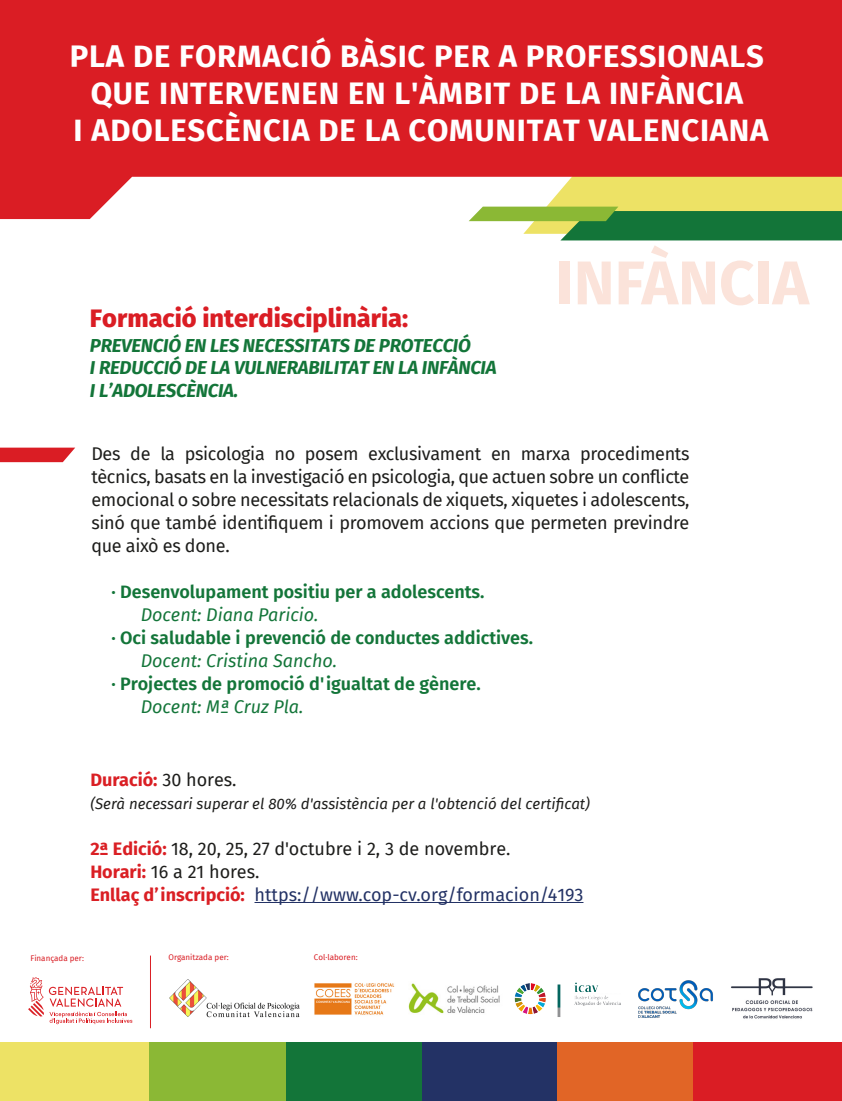
<style>
.page{position:relative;width:842px;height:1101px;background:#fff}
.page>*{position:absolute;margin:0;border:0;box-sizing:border-box;transform-origin:0 0}
.t1{font:700 61.7px "Fira Sans";color:#fbe3da}
.t2{font:700 31px/37.2px "Fira Sans";letter-spacing:.025em;color:#fff;text-align:center}
.t3{font:800 25.3px "Fira Sans";color:#da1d24}
.t4{font:italic 700 18.7px/22.5px "Fira Sans";letter-spacing:-.015em;color:#137539}
.t5{font:18px/23px "Fira Sans";letter-spacing:-.01em;color:#1d1d1b;text-align:justify}
.t6{font:600 18px "Fira Sans";color:#137539}
.t7{font:italic 18px "Fira Sans";color:#137539}
.t8{font:700 18px "Fira Sans";color:#da1f24}
.t9{font:italic 15px "Fira Sans";color:#1d1d1b}
.t10{font:8px "Fira Sans";color:#d91d24}
.s1{font-weight:400;color:#1d1d1b}
.s2{font-weight:700;color:#da1f24}
.s3{color:#233265}
</style>
<div class="page">
<svg style="left:0;top:0;width:842px;height:219px;background:#de3c3c"></svg>
<svg style="left:469px;top:207px;width:373px;height:33px;background:#5b9c54"></svg>
<div style="left:421px;top:1042px;width:136px;height:59px;background:#233265"></div>
<div style="left:285px;top:1042px;width:136px;height:59px;background:#137539"></div>
<div style="left:149px;top:1042px;width:136px;height:59px;background:#8bb835"></div>
<div style="left:0;top:1042px;width:149px;height:59px;background:#ede265"></div>
<div style="left:557px;top:1042px;width:136px;height:59px;background:#e16526"></div>
<div style="left:693px;top:1042px;width:149px;height:59px;background:#da1d24"></div>
<img style="left:408px;top:983px;width:92px;height:31px">
<img style="left:314px;top:983px;width:81px;height:32px">
<img style="left:514px;top:982px;width:107px;height:35px">
<img style="left:731px;top:978px;width:82px;height:41px">
<img style="left:170px;top:979px;width:130px;height:39px">
<img style="left:638px;top:980px;width:75px;height:38px">
<hr style="left:150px;top:955px;width:1px;height:73px;background:#da1f24">
<svg style="left:28px;top:977px;width:104px;height:47px"></svg>
<svg style="left:0;top:448px;width:75px;height:14px"></svg>
<hr style="left:254px;top:902px;width:329px;height:1px;background:#233265">
<h2 class="t2" style="left:70px;top:35px;width:700px">PLA DE FORMACIÓ BÀSIC PER A PROFESSIONALS<br>QUE INTERVENEN EN L'ÀMBIT DE LA INFÀNCIA<br>I ADOLESCÈNCIA DE LA COMUNITAT VALENCIANA</h2>
<h3 class="t3" style="left:90px;top:296px;width:320px">Formació interdisciplinària:</h3>
<p class="t4" style="left:90px;top:332px;width:408px">PREVENCIÓ EN LES NECESSITATS DE PROTECCIÓ<br>I REDUCCIÓ DE LA VULNERABILITAT EN LA INFÀNCIA<br>I L’ADOLESCÈNCIA.</p>
<h1 class="t1" style="left:556px;top:231px;width:255px">INFÀNCIA</h1>
<p class="t5" style="left:91px;top:441px;width:600px">Des de la psicologia no posem exclusivament en marxa procediments tècnics, basats en la investigació en psicologia, que actuen sobre un conflicte emocional o sobre necessitats relacionals de xiquets, xiquetes i adolescents, sinó que també identifiquem i promovem accions que permeten previndre que això es done.</p>
<p class="t6" style="left:111px;top:576px;width:375px">· Desenvolupament positiu per a adolescents.</p>
<p class="t7" style="left:141px;top:601px;width:179px">Docent: Diana Paricio.</p>
<p class="t6" style="left:111px;top:622px;width:423px">· Oci saludable i prevenció de conductes addictives.</p>
<p class="t7" style="left:141px;top:647px;width:198px">Docent: Cristina Sancho.</p>
<p class="t6" style="left:111px;top:668px;width:371px">· Projectes de promoció d'igualtat de gènere.</p>
<p class="t7" style="left:141px;top:693px;width:164px">Docent: Mª Cruz Pla.</p>
<p class="t8" style="left:90px;top:765px;width:148px">Duració: <span class="s1">30 hores.</span></p>
<p class="t9" style="left:90px;top:792px;width:501px">(Serà necessari superar el 80% d'assistència per a l'obtenció del certificat)</p>
<p class="t5" style="left:90px;top:837px;width:495px;text-align:left"><span class="s2">2ª Edició:</span> 18, 20, 25, 27 d'octubre i 2, 3 de novembre.<br><span class="s2">Horari:</span> 16 a 21 hores.<br><span class="s2">Enllaç d’inscripció:</span> <span class="s3">https://www.cop-cv.org/formacion/4193</span></p>
<p class="t10" style="left:30px;top:952px;width:55px">Finançada per:</p>
<p class="t10" style="left:168px;top:951px;width:62px">Organitzada per:</p>
<p class="t10" style="left:314px;top:951px;width:45px">Col·laboren:</p>
</div>
